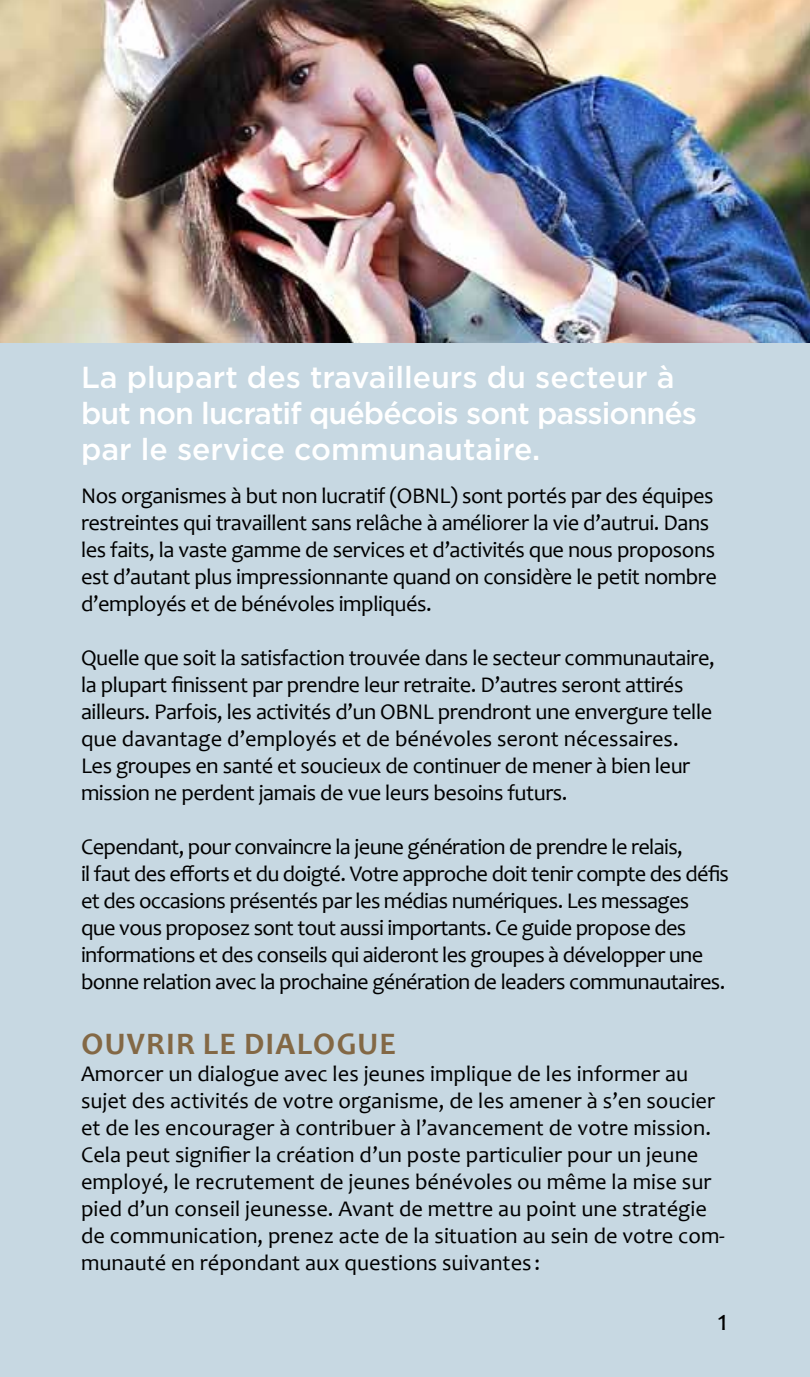
<style>
.page{position:relative;width:810px;height:1377px;background:#c7d8e2}
.page>*{position:absolute;margin:0;border:0;box-sizing:border-box;transform-origin:0 0}
.t1{font:700 31.5px "Candara";letter-spacing:.04em;color:#836845}
.t2{font:500 30.38px/36px "Gotham";color:#fff}
.t3{font:29.25px "Candara";color:#000}
.t4{font:22.5px/27px "Candara";letter-spacing:-.02em;color:#000}
.t5{font:22.5px/27px "Candara";color:#000}
</style>
<div class="page">
<img style="left:0;top:0;width:810px;height:343px">
<h2 class="t2" style="left:81px;top:359px;width:618px">La plupart des travailleurs du secteur à but non lucratif québécois sont passionnés par le service communautaire.</h2>
<p class="t4" style="left:81px;top:482px;width:637px">Nos organismes à but non lucratif (OBNL) sont portés par des équipes restreintes qui travaillent sans relâche à améliorer la vie d’autrui. Dans les faits, la vaste gamme de services et d’activités que nous proposons est d’autant plus impressionnante quand on considère le petit nombre d’employés et de bénévoles impliqués.</p>
<p class="t4" style="left:81px;top:644px;width:635px">Quelle que soit la satisfaction trouvée dans le secteur communautaire, la plupart finissent par prendre leur retraite. D’autres seront attirés ailleurs. Parfois, les activités d’un OBNL prendront une envergure telle que davantage d’employés et de bénévoles seront nécessaires.<br>Les groupes en santé et soucieux de continuer de mener à bien leur mission ne perdent jamais de vue leurs besoins futurs.</p>
<p class="t4" style="left:81px;top:833px;width:649px">Cependant, pour convaincre la jeune génération de prendre le relais,<br>il faut des efforts et du doigté. Votre approche doit tenir compte des défis et des occasions présentés par les médias numériques. Les messages que vous proposez sont tout aussi importants. Ce guide propose des informations et des conseils qui aideront les groupes à développer une bonne relation avec la prochaine génération de leaders communautaires.</p>
<h1 class="t1" style="left:82px;top:1024px;width:316px">OUVRIR LE DIALOGUE</h1>
<p class="t5" style="left:81px;top:1060px;width:645px">Amorcer un dialogue avec les jeunes implique de les informer au sujet des activités de votre organisme, de les amener à s’en soucier et de les encourager à contribuer à l’avancement de votre mission.<br>Cela peut signifier la création d’un poste particulier pour un jeune employé, le recrutement de jeunes bénévoles ou même la mise sur pied d’un conseil jeunesse. Avant de mettre au point une stratégie de communication, prenez acte de la situation au sein de votre com&shy;munauté en répondant aux questions suivantes :</p>
<h3 class="t3" style="left:718px;top:1302px;width:12px">1</h3>
</div>
